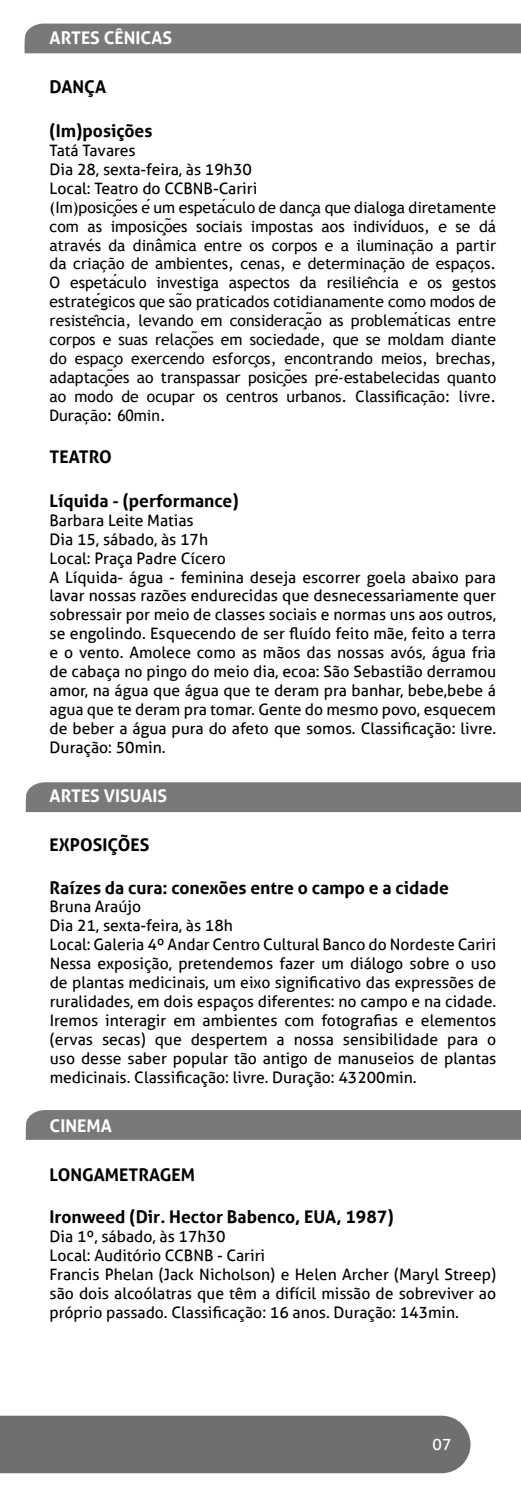
<style>
.page{position:relative;width:521px;height:1489px;background:#fff}
.page>*{position:absolute;margin:0;border:0;box-sizing:border-box;transform-origin:0 0}
.t1{font:700 17.5px "Aller";color:#000}
.t2{font:700 17.5px "Aller";color:#fff}
.t3{font:15.75px/18.9px "Aller";color:#000}
.t4{font:15.75px/18.9px "Trebuchet MS";color:#000;text-align:justify}
.t5{font:15.75px "Aller";color:#fff}
.s1{font-family:"Arial"}
</style>
<div class="page">
<div style="left:0;top:1415px;width:470px;height:57px;background:#6e6f71"></div>
<div style="left:26px;top:782px;width:495px;height:30px;background:#797979"></div>
<div style="left:26px;top:1110px;width:495px;height:29px;background:#797979"></div>
<div style="left:24px;top:24px;width:497px;height:29px;background:#797979"></div>
<p class="t2" style="left:50px;top:27px;width:124px">ARTES CÊNICAS</p>
<p class="t1" style="left:50px;top:76px;width:58px">DANÇA</p>
<p class="t1" style="left:50px;top:120px;width:104px">(Im)posições</p>
<p class="t3" style="left:50px;top:141px;width:209px">Tatá Tavares<br>Dia 28, sexta-feira, às 19h30<br>Local: Teatro do CCBNB-Cariri</p>
<p class="t4" style="left:50px;top:197px;width:448px">(Im)posic<span class="s1">̧</span>o<span class="s1">̃</span>es e<span class="s1">́</span>um espeta<span class="s1">́</span>culo de danc<span class="s1">̧</span>a que dialoga diretamente com as imposic<span class="s1">̧</span>o<span class="s1">̃</span>es sociais impostas aos indivíduos, e se dá através da dinâmica entre os corpos e a iluminação a partir da criação de ambientes, cenas, e determinação de espaços.<br>O espeta<span class="s1">́</span>culo investiga aspectos da resilie<span class="s1">̂</span>ncia e os gestos estrate<span class="s1">́</span>gicos que sa<span class="s1">̃</span>o praticados cotidianamente como modos de resiste<span class="s1">̂</span>ncia, levando em considerac<span class="s1">̧</span>a<span class="s1">̃</span>o as problema<span class="s1">́</span>ticas entre corpos e suas relac<span class="s1">̧</span>o<span class="s1">̃</span>es em sociedade, que se moldam diante do espac<span class="s1">̧</span>o exercendo esforc<span class="s1">̧</span>os, encontrando meios, brechas, adaptac<span class="s1">̧</span>o<span class="s1">̃</span>es ao transpassar posic<span class="s1">̧</span>o<span class="s1">̃</span>es pre<span class="s1">́</span>-estabelecidas quanto ao modo de ocupar os centros urbanos. Classificação: livre.<br>Duração: 60min.</p>
<p class="t1" style="left:50px;top:446px;width:64px">TEATRO</p>
<p class="t1" style="left:50px;top:490px;width:191px">Líquida - (performance)</p>
<p class="t3" style="left:50px;top:510px;width:448px">Barbara Leite Matias<br>Dia 15, sábado, às 17h<br>Local: Praça Padre Cícero<br>A Líquida- água - feminina deseja escorrer goela abaixo para lavar nossas razões endurecidas que desnecessariamente quer sobressair por meio de classes sociais e normas uns aos outros, se engolindo. Esquecendo de ser fluído feito mãe, feito a terra e o vento. Amolece como as mãos das nossas avós, água fria de cabaça no pingo do meio dia, ecoa: São Sebastião derramou amor, na água que água que te deram pra banhar, bebe,bebe á agua que te deram pra tomar. Gente do mesmo povo, esquecem de beber a água pura do afeto que somos. Classificação: livre.<br>Duração: 50min.</p>
<p class="t2" style="left:50px;top:785px;width:119px">ARTES VISUAIS</p>
<p class="t1" style="left:50px;top:834px;width:101px">EXPOSIÇÕES</p>
<p class="t1" style="left:50px;top:876px;width:401px">Raízes da cura: conexões entre o campo e a cidade</p>
<p class="t3" style="left:50px;top:897px;width:448px">Bruna Araújo<br>Dia 21, sexta-feira, às 18h<br>Local: Galeria 4º Andar Centro Cultural Banco do Nordeste Cariri Nessa exposição, pretendemos fazer um diálogo sobre o uso de plantas medicinais, um eixo significativo das expressões de ruralidades, em dois espaços diferentes: no campo e na cidade.<br>Iremos interagir em ambientes com fotografias e elementos (ervas secas) que despertem a nossa sensibilidade para o uso desse saber popular tão antigo de manuseios de plantas medicinais. Classificação: livre. Duração: 43200min.</p>
<p class="t2" style="left:50px;top:1115px;width:64px">CINEMA</p>
<p class="t1" style="left:50px;top:1164px;width:147px">LONGAMETRAGEM</p>
<p class="t1" style="left:50px;top:1206px;width:345px">Ironweed (Dir. Hector Babenco, EUA, 1987)</p>
<p class="t3" style="left:50px;top:1227px;width:448px">Dia 1º, sábado, às 17h30<br>Local: Auditório CCBNB - Cariri<br>Francis Phelan (Jack Nicholson) e Helen Archer (Maryl Streep) são dois alcoólatras que têm a difícil missão de sobreviver ao próprio passado. Classificação: 16 anos. Duração: 143min.</p>
<p class="t5" style="left:433px;top:1434px;width:20px">07</p>
</div>
